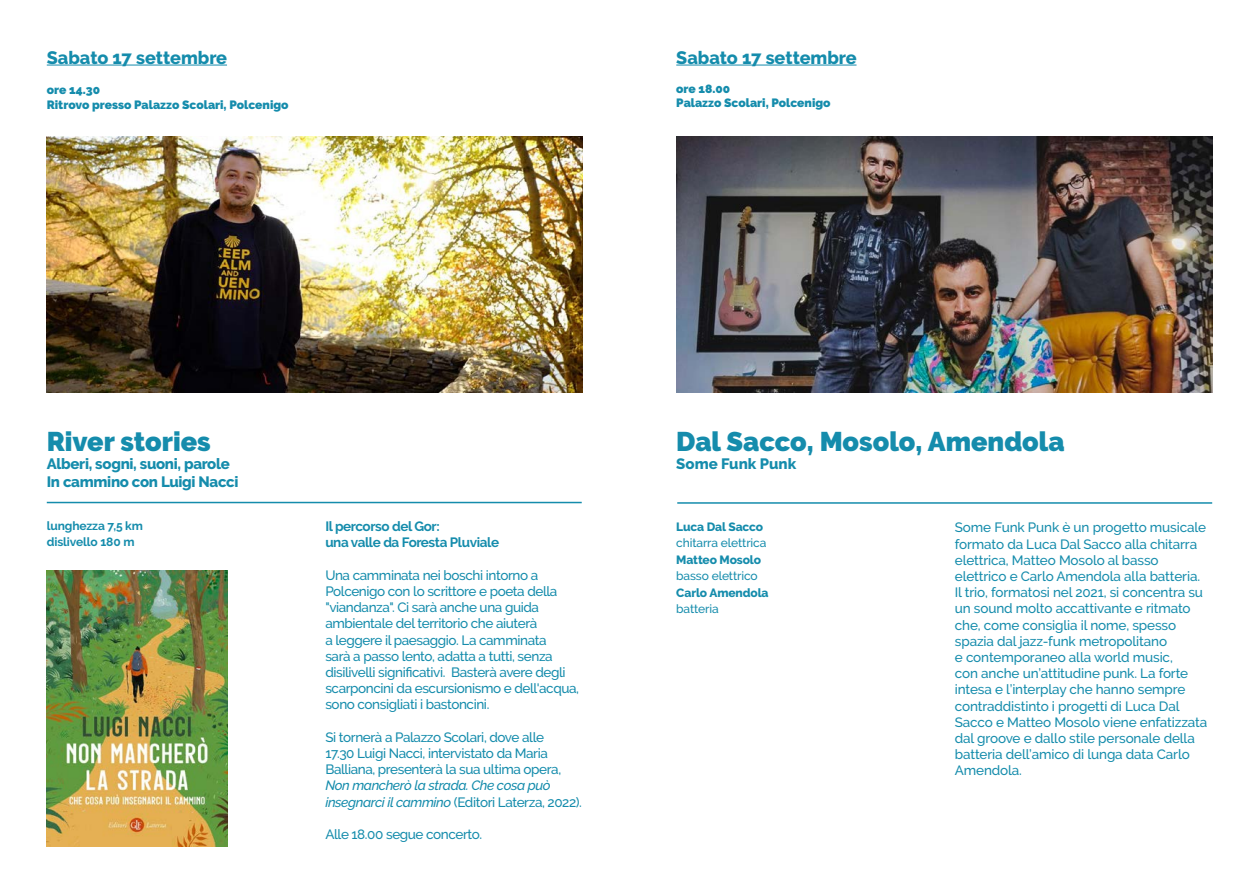
<style>
.page{position:relative;width:1259px;height:893px;background:#fff}
.page>*{position:absolute;margin:0;border:0;box-sizing:border-box;transform-origin:0 0}
.t1{font:900 27px "Raleway";color:#158cac}
.t2{font:800 18px "Raleway";color:#158cac}
.t3{font:800 15px/18px "Raleway";letter-spacing:-.02em;color:#158cac}
.t4{font:800 15px "Raleway";color:#158cac}
.t5{font:500 13.5px/16.2px "Raleway";letter-spacing:-.015em;color:#158cac}
.t6{font:italic 500 13.5px/16.2px "Raleway";letter-spacing:-.03em;color:#158cac}
.t7{font:700 13.5px/16.2px "Raleway";letter-spacing:-.03em;color:#158cac}
.t8{font:900 12px/14.4px "Raleway";color:#158cac}
.t9{font:500 12px "Raleway";letter-spacing:-.01em;color:#158cac}
.t10{font:800 12px "Raleway";letter-spacing:-.01em;color:#158cac}
.t11{font:700 12px/16.5px "Raleway";letter-spacing:-.01em;color:#158cac}
.s1{font-style:normal}
</style>
<div class="page">
<hr style="left:676px;top:65px;width:180px;height:1px;background:#158cac">
<hr style="left:677px;top:502px;width:535px;height:2px;background:#158cac">
<img style="left:676px;top:137px;width:536px;height:255px">
<img style="left:47px;top:137px;width:536px;height:255px">
<hr style="left:47px;top:502px;width:535px;height:1px;background:#158cac">
<hr style="left:47px;top:65px;width:180px;height:1px;background:#158cac">
<img style="left:47px;top:571px;width:180px;height:275px">
<h2 class="t2" style="left:47px;top:47px;width:182px">Sabato 17 settembre</h2>
<p class="t8" style="left:47px;top:83px;width:243px">ore 14.30<br>Ritrovo presso Palazzo Scolari, Polcenigo</p>
<h2 class="t2" style="left:676px;top:47px;width:182px">Sabato 17 settembre</h2>
<p class="t8" style="left:676px;top:81px;width:156px">ore 18.00<br>Palazzo Scolari, Polcenigo</p>
<h1 class="t1" style="left:47px;top:425px;width:165px">River stories</h1>
<p class="t3" style="left:47px;top:454px;width:193px">Alberi, sogni, suoni, parole<br>In cammino con Luigi Nacci</p>
<p class="t11" style="left:47px;top:517px;width:98px">lunghezza 7,5 km dislivello 180 m</p>
<p class="t7" style="left:325px;top:518px;width:175px">Il percorso del Gor:<br>una valle da Foresta Pluviale</p>
<p class="t5" style="left:325px;top:567px;width:255px">Una camminata nei boschi intorno a Polcenigo con lo scrittore e poeta della "viandanza". Ci sarà anche una guida ambientale del territorio che aiuterà<br>a leggere il paesaggio. La camminata<br>sarà a passo lento, adatta a tutti, senza disilivelli significativi. Basterà avere degli scarponcini da escursionismo e dell'acqua, sono consigliati i bastoncini.</p>
<p class="t5" style="left:325px;top:729px;width:237px">Si tornerà a Palazzo Scolari, dove alle<br>17.30 Luigi Nacci, intervistato da Maria<br>Balliana, presenterà la sua ultima opera,</p>
<p class="t6" style="left:325px;top:777px;width:258px">Non mancherò la strada. Che cosa può insegnarci il cammino <span class="s1">(Editori Laterza, 2022).</span></p>
<p class="t5" style="left:325px;top:826px;width:158px">Alle 18.00 segue concerto.</p>
<h1 class="t1" style="left:676px;top:425px;width:390px">Dal Sacco, Mosolo, Amendola</h1>
<p class="t4" style="left:676px;top:455px;width:122px">Some Funk Punk</p>
<p class="t10" style="left:676px;top:520px;width:88px">Luca Dal Sacco</p>
<p class="t9" style="left:676px;top:536px;width:92px">chitarra elettrica</p>
<p class="t10" style="left:676px;top:553px;width:86px">Matteo Mosolo</p>
<p class="t9" style="left:676px;top:569px;width:83px">basso elettrico</p>
<p class="t10" style="left:676px;top:586px;width:94px">Carlo Amendola</p>
<p class="t9" style="left:676px;top:602px;width:44px">batteria</p>
<p class="t5" style="left:955px;top:519px;width:254px">Some Funk Punk è un progetto musicale formato da Luca Dal Sacco alla chitarra elettrica, Matteo Mosolo al basso elettrico e Carlo Amendola alla batteria.<br>Il trio, formatosi nel 2021, si concentra su un sound molto accattivante e ritmato che, come consiglia il nome, spesso spazia dal jazz-funk metropolitano<br>e contemporaneo alla world music,<br>con anche un’attitudine punk. La forte intesa e l’interplay che hanno sempre contraddistinto i progetti di Luca Dal Sacco e Matteo Mosolo viene enfatizzata dal groove e dallo stile personale della batteria dell’amico di lunga data Carlo Amendola.</p>
</div>
